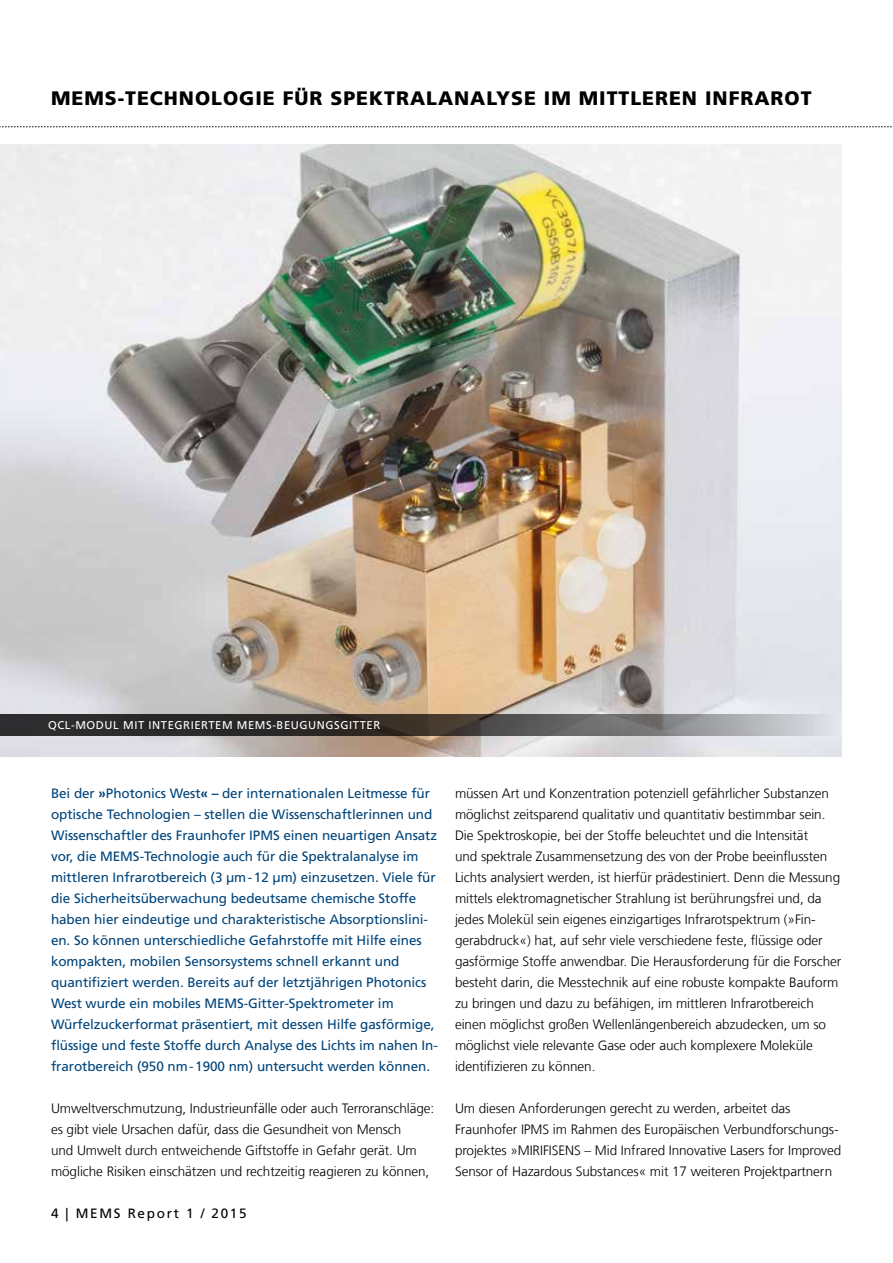
<style>
.page{position:relative;width:893px;height:1263px;background:#fff}
.page>*{position:absolute;margin:0;border:0;box-sizing:border-box;transform-origin:0 0}
.t1{font:900 19.5px "Frutiger LT Com";letter-spacing:.05em;color:#000}
.t2{font:300 13.5px/21px "Frutiger LT Com";letter-spacing:-.005em;color:#000}
.t3{font:13.5px/21px "Frutiger LT Com";letter-spacing:-.005em;color:#00447a}
.t4{font:13.5px "Frutiger LT Com";letter-spacing:.125em;color:#000}
.t5{font:11.25px "Frutiger LT Com";letter-spacing:.05em;color:#fff}
.s1{font-weight:700}
</style>
<div class="page">
<img style="left:0;top:145px;width:841px;height:611px">
<svg style="left:0;top:126px;width:892px;height:1px"></svg>
<svg style="left:0;top:714px;width:841px;height:21px"></svg>
<h1 class="t1" style="left:51px;top:87px;width:762px">MEMS-TECHNOLOGIE FÜR SPEKTRALANALYSE IM MITTLEREN INFRAROT</h1>
<p class="t5" style="left:48px;top:718px;width:48px">QCL-Modul</p>
<p class="t5" style="left:123px;top:718px;width:8px">mit</p>
<p class="t5" style="left:149px;top:718px;width:8px">integriertem</p>
<p class="t5" style="left:237px;top:718px;width:56px">MEMS-Beugungsgitter</p>
<p class="t3" style="left:51px;top:783px;width:388px">Bei der <span class="s1">»</span>Photonics West<span class="s1">« –</span> der internationalen Leitmesse für optische Technologien – stellen die Wissenschaftlerinnen und Wissenschaftler des Fraunhofer IPMS einen neuartigen Ansatz vor, die MEMS-Technologie auch für die Spektralanalyse im mittleren Infrarotbereich (3 µm-12 µm) einzusetzen. Viele für die Sicherheitsüberwachung bedeutsame chemische Stoffe haben hier eindeutige und charakteristische Absorptionslini&shy;en. So können unterschiedliche Gefahrstoffe mit Hilfe eines kompakten, mobilen Sensorsystems schnell erkannt und quantifiziert werden. Bereits auf der letztjährigen Photonics West wurde ein mobiles MEMS-Gitter-Spektrometer im Würfelzuckerformat präsentiert, mit dessen Hilfe gasförmige, flüssige und feste Stoffe durch Analyse des Lichts im nahen In&shy;frarotbereich (950 nm-1900 nm) untersucht werden können.</p>
<p class="t2" style="left:51px;top:1098px;width:385px">Umweltverschmutzung, Industrieunfälle oder auch Terroranschläge: es gibt viele Ursachen dafür, dass die Gesundheit von Mensch<br>und Umwelt durch entweichende Giftstoffe in Gefahr gerät. Um mögliche Risiken einschätzen und rechtzeitig reagieren zu können,</p>
<p class="t4" style="left:51px;top:1205px;width:197px">4 | MEMS Report 1 / 2015</p>
<p class="t2" style="left:455px;top:783px;width:388px">müssen Art und Konzentration potenziell gefährlicher Substanzen möglichst zeitsparend qualitativ und quantitativ bestimmbar sein.<br>Die Spektroskopie, bei der Stoffe beleuchtet und die Intensität<br>und spektrale Zusammensetzung des von der Probe beeinflussten Lichts analysiert werden, ist hierfür prädestiniert. Denn die Messung mittels elektromagnetischer Strahlung ist berührungsfrei und, da jedes Molekül sein eigenes einzigartiges Infrarotspektrum (»Fin&shy;gerabdruck«) hat, auf sehr viele verschiedene feste, flüssige oder gasförmige Stoffe anwendbar. Die Herausforderung für die Forscher besteht darin, die Messtechnik auf eine robuste kompakte Bauform zu bringen und dazu zu befähigen, im mittleren Infrarotbereich einen möglichst großen Wellenlängenbereich abzudecken, um so möglichst viele relevante Gase oder auch komplexere Moleküle identifizieren zu können.</p>
<p class="t2" style="left:455px;top:1098px;width:388px">Um diesen Anforderungen gerecht zu werden, arbeitet das Fraunhofer IPMS im Rahmen des Europäischen Verbundforschungs&shy;projektes »MIRIFISENS – Mid Infrared Innovative Lasers for Improved Sensor of Hazardous Substances« mit 17 weiteren Projektpartnern</p>
</div>
